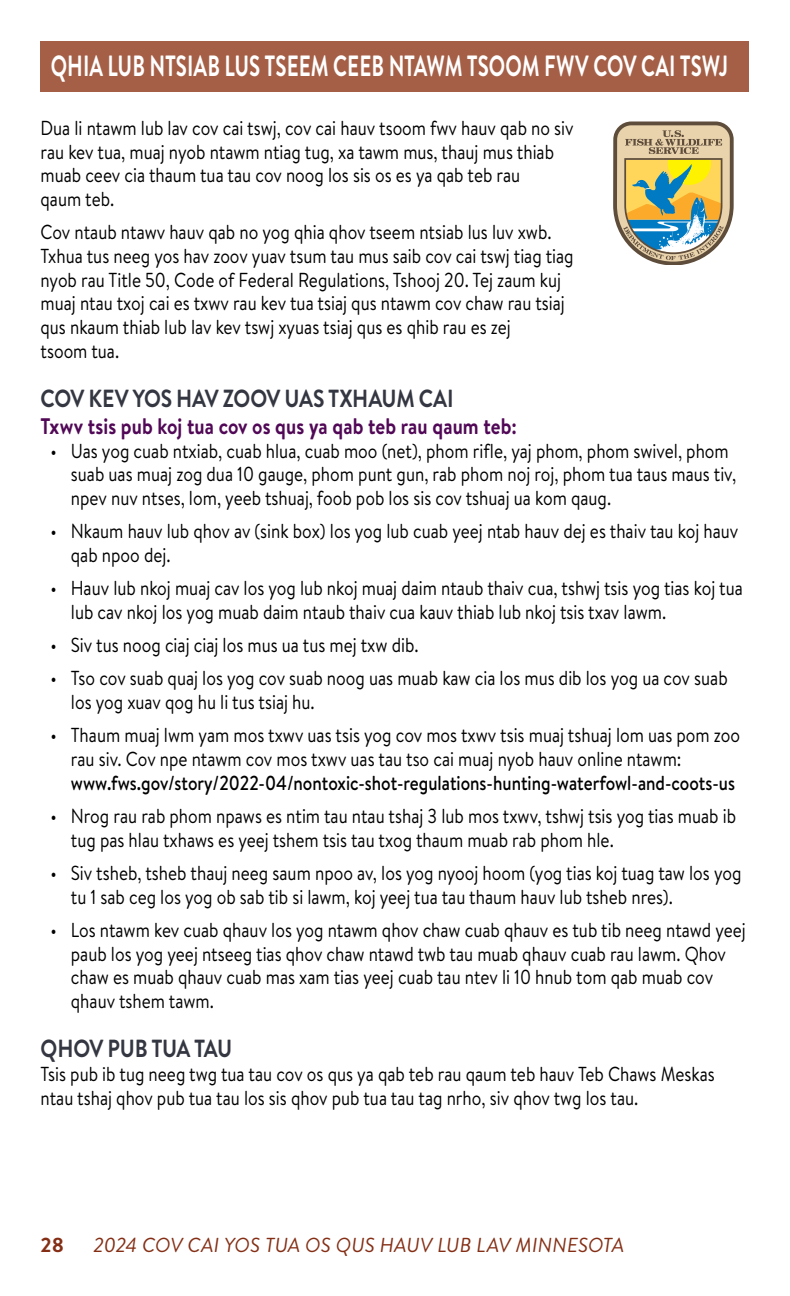
<style>
.page{position:relative;width:790px;height:1296px;background:#fff}
.page>*{position:absolute;margin:0;border:0;box-sizing:border-box;transform-origin:0 0}
.Headline__in_dark_brown_box{font:700 29.25px "Brandon Grotesque";letter-spacing:.005em;color:#fff;scale:.7 1}
.Subhead_1__All_cap{font:700 24.75px "Brandon Grotesque";letter-spacing:-.015em;color:#343741;scale:.85 1}
.Subhead_2__Purple{font:700 22.5px "Brandon Text";letter-spacing:.005em;color:#510856;scale:.85 1}
.Body{font:20.25px/23.6px "Brandon Text";color:#000;scale:.85 1}
.t1{font:italic 20.25px "Brandon Text";letter-spacing:.005em;color:#842f15}
.t2{font:700 20.25px "Brandon Text";color:#842f15}
.s1{font-weight:500}
</style>
<div class="page">
<div style="left:40px;top:42px;width:709px;height:50px;background:#a55f47"></div>
<svg style="left:613px;top:122px;width:120px;height:143px;background:#b5b28b"></svg>
<h1 class="Headline__in_dark_brown_box" style="left:51px;top:46px;width:969px">QHIA LUB NTSIAB LUS TSEEM CEEB NTAWM TSOOM FWV COV CAI TSWJ</h1>
<p class="Body" style="left:40px;top:116px;width:629px">Dua li ntawm lub lav cov cai tswj, cov cai hauv tsoom fwv hauv qab no siv rau kev tua, muaj nyob ntawm ntiag tug, xa tawm mus, thauj mus thiab muab ceev cia thaum tua tau cov noog los sis os es ya qab teb rau<br>qaum teb.</p>
<p class="Body" style="left:40px;top:220px;width:629px">Cov ntaub ntawv hauv qab no yog qhia qhov tseem ntsiab lus luv xwb.<br>Txhua tus neeg yos hav zoov yuav tsum tau mus saib cov cai tswj tiag tiag nyob rau Title 50, Code of Federal Regulations, Tshooj 20. Tej zaum kuj muaj ntau txoj cai es txwv rau kev tua tsiaj qus ntawm cov chaw rau tsiaj qus nkaum thiab lub lav kev tswj xyuas tsiaj qus es qhib rau es zej<br>tsoom tua.</p>
<h2 class="Subhead_1__All_cap" style="left:41px;top:381px;width:487px">COV KEV YOS HAV ZOOV UAS TXHAUM CAI</h2>
<p class="Subhead_2__Purple" style="left:40px;top:411px;width:562px">Txwv tsis pub koj tua cov os qus ya qab teb rau qaum teb:</p>
<p class="Body" style="left:71px;top:438px;width:784px;text-indent:-20px">• Uas yog cuab ntxiab, cuab hlua, cuab moo (net), phom rifle, yaj phom, phom swivel, phom suab uas muaj zog dua 10 gauge, phom punt gun, rab phom noj roj, phom tua taus maus tiv, npev nuv ntses, lom, yeeb tshuaj, foob pob los sis cov tshuaj ua kom qaug.</p>
<p class="Body" style="left:71px;top:519px;width:787px;text-indent:-20px">• Nkaum hauv lub qhov av (sink box) los yog lub cuab yeej ntab hauv dej es thaiv tau koj hauv qab npoo dej.</p>
<p class="Body" style="left:71px;top:576px;width:792px;text-indent:-20px">• Hauv lub nkoj muaj cav los yog lub nkoj muaj daim ntaub thaiv cua, tshwj tsis yog tias koj tua lub cav nkoj los yog muab daim ntaub thaiv cua kauv thiab lub nkoj tsis txav lawm.</p>
<p class="Body" style="left:51px;top:633px;width:434px">• Siv tus noog ciaj ciaj los mus ua tus mej txw dib.</p>
<p class="Body" style="left:71px;top:666px;width:774px;text-indent:-20px">• Tso cov suab quaj los yog cov suab noog uas muab kaw cia los mus dib los yog ua cov suab los yog xuav qog hu li tus tsiaj hu.</p>
<p class="Body" style="left:71px;top:723px;width:789px;text-indent:-20px">• Thaum muaj lwm yam mos txwv uas tsis yog cov mos txwv tsis muaj tshuaj lom uas pom zoo rau siv. Cov npe ntawm cov mos txwv uas tau tso cai muaj nyob hauv online ntawm: <span class="s1">www.fws.gov/story/2022-04/nontoxic-shot-regulations-hunting-waterfowl-and-coots-us</span></p>
<p class="Body" style="left:71px;top:804px;width:784px;text-indent:-20px">• Nrog rau rab phom npaws es ntim tau ntau tshaj 3 lub mos txwv, tshwj tsis yog tias muab ib tug pas hlau txhaws es yeej tshem tsis tau txog thaum muab rab phom hle.</p>
<p class="Body" style="left:71px;top:861px;width:790px;text-indent:-20px">• Siv tsheb, tsheb thauj neeg saum npoo av, los yog nyooj hoom (yog tias koj tuag taw los yog tu 1 sab ceg los yog ob sab tib si lawm, koj yeej tua tau thaum hauv lub tsheb nres).</p>
<p class="Body" style="left:71px;top:917px;width:795px;text-indent:-20px">• Los ntawm kev cuab qhauv los yog ntawm qhov chaw cuab qhauv es tub tib neeg ntawd yeej paub los yog yeej ntseeg tias qhov chaw ntawd twb tau muab qhauv cuab rau lawm. Qhov chaw es muab qhauv cuab mas xam tias yeej cuab tau ntev li 10 hnub tom qab muab cov qhauv tshem tawm.</p>
<h2 class="Subhead_1__All_cap" style="left:41px;top:1032px;width:227px">QHOV PUB TUA TAU</h2>
<p class="Body" style="left:40px;top:1061px;width:795px">Tsis pub ib tug neeg twg tua tau cov os qus ya qab teb rau qaum teb hauv Teb Chaws Meskas ntau tshaj qhov pub tua tau los sis qhov pub tua tau tag nrho, siv qhov twg los tau.</p>
<p class="t2" style="left:40px;top:1231px;width:25px">28</p>
<p class="t1" style="left:93px;top:1231px;width:532px">2024 COV CAI YOS TUA OS QUS HAUV LUB LAV MINNESOTA</p>
</div>
